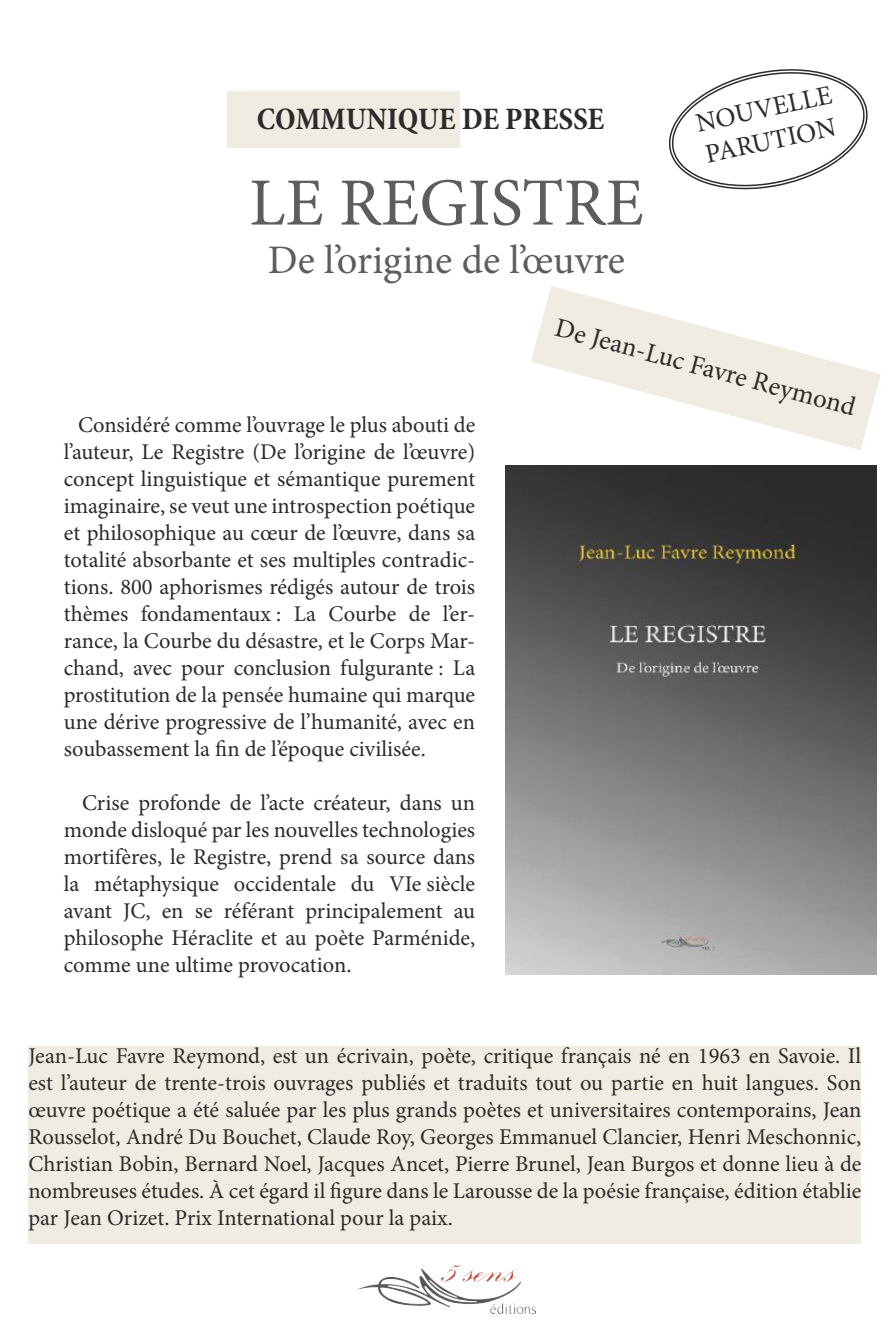
<style>
.page{position:relative;width:893px;height:1340px;background:#fff}
.page>*{position:absolute;margin:0;border:0;box-sizing:border-box;transform-origin:0 0}
.t1{font:67.5px "Minion Pro";color:#5e5d5d}
.t2{font:40.5px "Minion Pro";color:#5e5d5d}
.t3{font:700 condensed 31.5px "Minion Pro";color:#2b2b2a}
.t4{font:27px/32.4px "Minion Pro";color:#2b2b2a}
.t5{font:22.5px/27px "Minion Pro";color:#2b2b2a;text-align:justify}
</style>
<div class="page">
<svg style="left:531px;top:286px;width:350px;height:164px"></svg>
<div style="left:28px;top:1046px;width:833px;height:197px;background:#f1ece2"></div>
<div style="left:227px;top:91px;width:233px;height:56px;background:#f1ece2"></div>
<svg style="left:668px;top:69px;width:200px;height:121px"></svg>
<img style="left:506px;top:465px;width:371px;height:509px">
<img style="left:358px;top:1265px;width:177px;height:48px">
<h3 class="t3" style="left:257px;top:97px;width:349px">COMMUNIQUE DE PRESSE</h3>
<h1 class="t1" style="left:249px;top:158px;width:396px">LE REGISTRE</h1>
<h2 class="t2" style="left:268px;top:233px;width:359px">De l’origine de l’œuvre</h2>
<p class="t4" style="left:693px;top:108px;width:140px;rotate:-12deg">NOUVELLE<br>PARUTION</p>
<p class="t5" style="left:64px;top:411px;width:413px;text-indent:14px">Considéré comme l’ouvrage le plus abouti de l’auteur, Le Registre (De l’origine de l’œuvre) concept linguistique et sémantique purement imaginaire, se veut une introspection poétique et philosophique au cœur de l’œuvre, dans sa totalité absorbante et ses multiples contradic&shy;tions. 800 aphorismes rédigés autour de trois thèmes fondamentaux : La Courbe de l’er&shy;rance, la Courbe du désastre, et le Corps Mar&shy;chand, avec pour conclusion fulgurante : La prostitution de la pensée humaine qui marque une dérive progressive de l’humanité, avec en soubassement la fin de l’époque civilisée.</p>
<p class="t5" style="left:64px;top:789px;width:413px;text-indent:18px">Crise profonde de l’acte créateur, dans un monde disloqué par les nouvelles technologies mortifères, le Registre, prend sa source dans la métaphysique occidentale du VIe siècle avant JC, en se référant principalement au philosophe Héraclite et au poète Parménide, comme une ultime provocation.</p>
<p class="t4" style="left:560px;top:311px;width:311px;rotate:15deg">De Jean-Luc Favre Reymond</p>
<p class="t5" style="left:28px;top:1042px;width:835px">Jean-Luc Favre Reymond, est un écrivain, poète, critique français né en 1963 en Savoie. Il est l’auteur de trente-trois ouvrages publiés et traduits tout ou partie en huit langues. Son œuvre poétique a été saluée par les plus grands poètes et universitaires contemporains, Jean Rousselot, André Du Bouchet, Claude Roy, Georges Emmanuel Clancier, Henri Meschonnic, Christian Bobin, Bernard Noel, Jacques Ancet, Pierre Brunel, Jean Burgos et donne lieu à de nombreuses études. À cet égard il figure dans le Larousse de la poésie française, édition établie par Jean Orizet. Prix International pour la paix.</p>
</div>
